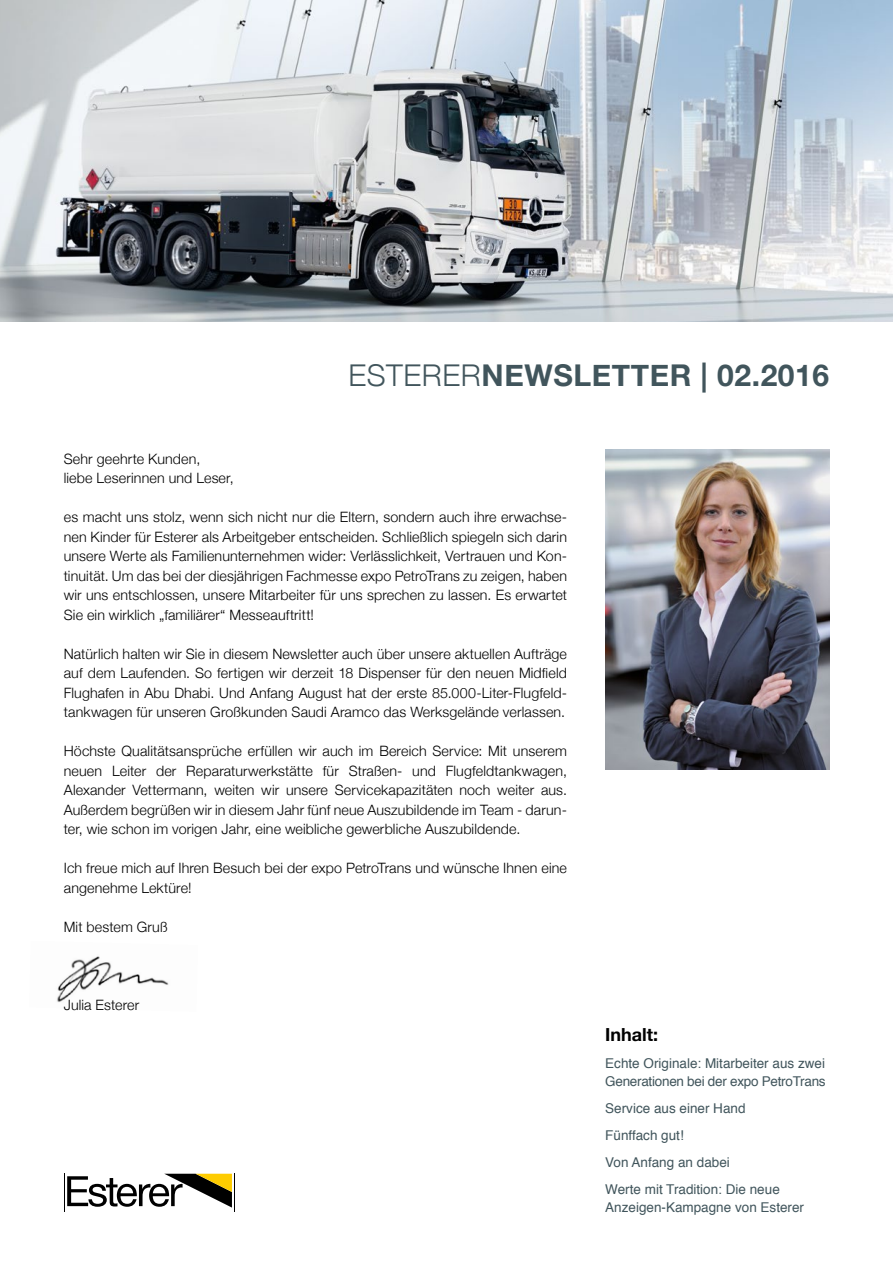
<style>
.page{position:relative;width:893px;height:1263px;background:#fff}
.page>*{position:absolute;margin:0;border:0;box-sizing:border-box;transform-origin:0 0}
.t1{font:700 30px "Helvetica Neue";letter-spacing:.02em;color:#41555c}
.t2{font:700 18px "Helvetica Neue";color:#000}
.t3{font:300 14.25px/19.5px "Helvetica Neue";letter-spacing:.01em;color:#000;text-align:justify}
.t4{font:13.5px/27px "Helvetica";color:#41555c}
.s1{font-weight:300}
</style>
<div class="page">
<img style="left:57px;top:956px;width:112px;height:46px">
<img style="left:605px;top:450px;width:224px;height:319px">
<svg style="left:67px;top:1174px;width:165px;height:33px"></svg>
<hr style="left:64px;top:1174px;width:1px;height:38px;background:#000">
<hr style="left:234px;top:1174px;width:1px;height:38px;background:#000">
<img style="left:0;top:0;width:893px;height:322px">
<h1 class="t1" style="left:348px;top:352px;width:482px"><span class="s1">ESTERER</span>NEWSLETTER | 02.2016</h1>
<p class="t3" style="left:64px;top:448px;width:171px">Sehr geehrte Kunden,<br>liebe Leserinnen und Leser,</p>
<p class="t3" style="left:64px;top:506px;width:505px">es macht uns stolz, wenn sich nicht nur die Eltern, sondern auch ihre erwachse&shy;nen Kinder für Esterer als Arbeitgeber entscheiden. Schließlich spiegeln sich darin unsere Werte als Familienunternehmen wider: Verlässlichkeit, Vertrauen und Kon&shy;tinuität. Um das bei der diesjährigen Fachmesse expo PetroTrans zu zeigen, haben wir uns entschlossen, unsere Mitarbeiter für uns sprechen zu lassen. Es erwartet Sie ein wirklich „familiärer“ Messeauftritt!</p>
<p class="t3" style="left:64px;top:643px;width:505px">Natürlich halten wir Sie in diesem Newsletter auch über unsere aktuellen Aufträge auf dem Laufenden. So fertigen wir derzeit 18 Dispenser für den neuen Midfield Flughafen in Abu Dhabi. Und Anfang August hat der erste 85.000-Liter-Flugfeld&shy;tankwagen für unseren Großkunden Saudi Aramco das Werksgelände verlassen.</p>
<p class="t3" style="left:64px;top:740px;width:505px">Höchste Qualitätsansprüche erfüllen wir auch im Bereich Service: Mit unserem neuen Leiter der Reparaturwerkstätte für Straßen- und Flugfeldtankwagen, Alexander Vettermann, weiten wir unsere Servicekapazitäten noch weiter aus.<br>Außerdem begrüßen wir in diesem Jahr fünf neue Auszubildende im Team - darun&shy;ter, wie schon im vorigen Jahr, eine weibliche gewerbliche Auszubildende.</p>
<p class="t3" style="left:64px;top:857px;width:505px">Ich freue mich auf Ihren Besuch bei der expo PetroTrans und wünsche Ihnen eine angenehme Lektüre!</p>
<p class="t3" style="left:64px;top:916px;width:105px">Mit bestem Gruß</p>
<p class="t3" style="left:64px;top:994px;width:77px">Julia Esterer</p>
<p class="t2" style="left:605px;top:1020px;width:54px">Inhalt:</p>
<p class="t4" style="left:605px;top:1054px;width:222px;line-height:18px">Echte Originale: Mitarbeiter aus zwei<br>Generationen bei der expo PetroTrans</p>
<p class="t4" style="left:605px;top:1095px;width:176px">Service aus einer Hand<br>Fünffach gut!<br>Von Anfang an dabei<br>Werte mit Tradition: Die neue</p>
<p class="t4" style="left:605px;top:1194px;width:200px">Anzeigen-Kampagne von Esterer</p>
</div>
